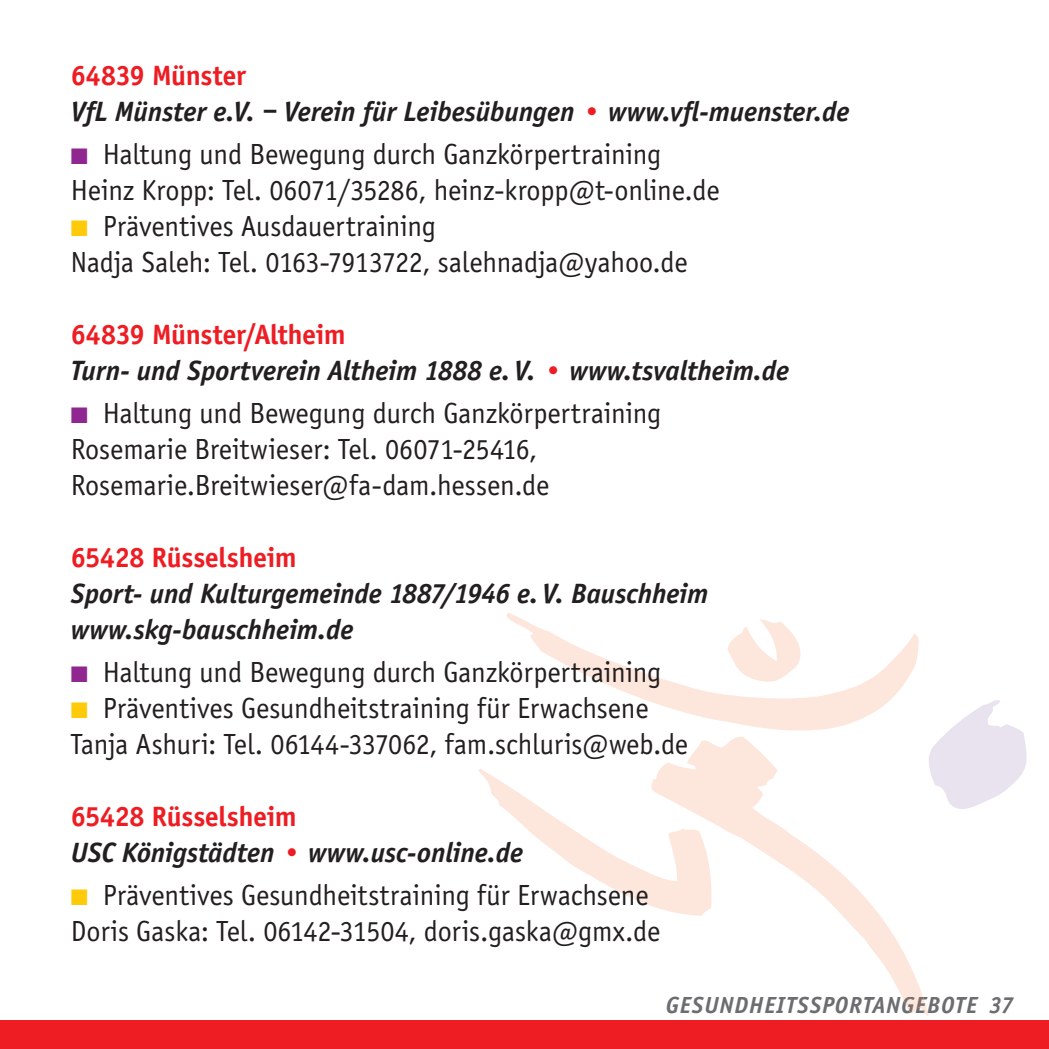
<style>
.page{position:relative;width:1049px;height:1049px;background:#fff}
.page>*{position:absolute;margin:0;border:0;box-sizing:border-box;transform-origin:0 0}
.t1{font:30px/36px "Sportiv";letter-spacing:-.005em;color:#231f20}
.t2{font:italic 700 30px/36px "Sportiv";letter-spacing:-.005em;color:#231f20}
.t3{font:700 30px "Sportiv";letter-spacing:-.005em;color:#ee1d23}
.t4{font:italic 700 25px "Sportiv";letter-spacing:.035em;color:#6c6d70}
.s1{font-style:normal;color:#ee1d23}
.s2{color:#ee1d23}
.s3{color:#90268f}
.s4{color:#feca0a}
</style>
<div class="page">
<div style="left:0;top:1020px;width:1049px;height:29px;background:#ee1d23"></div>
<svg style="left:506px;top:613px;width:413px;height:117px"></svg>
<svg style="left:727px;top:619px;width:81px;height:63px"></svg>
<svg style="left:929px;top:700px;width:98px;height:109px"></svg>
<svg style="left:660px;top:737px;width:269px;height:279px"></svg>
<svg style="left:902px;top:997px;width:26px;height:17px"></svg>
<svg style="left:478px;top:769px;width:235px;height:147px"></svg>
<p class="t2" style="left:71px;top:57px;width:780px"><span class="s1">64839 Münster<br></span>VfL Münster e.V. – Verein für Leibesübungen <span class="s2">•</span> www.vfl-muenster.de</p>
<p class="t1" style="left:71px;top:136px;width:650px"><span class="s3">■</span> Haltung und Bewegung durch Ganzkörpertraining<br>Heinz Kropp: Tel. 06071/35286, heinz-kropp@t-online.de</p>
<p class="t1" style="left:71px;top:208px;width:618px"><span class="s4">■</span> Präventives Ausdauertraining<br>Nadja Saleh: Tel. 0163-7913722, salehnadja@yahoo.de</p>
<p class="t2" style="left:71px;top:316px;width:719px"><span class="s1">64839 Münster/Altheim<br></span>Turn- und Sportverein Altheim 1888 e. V. <span class="s2">•</span> www.tsvaltheim.de</p>
<p class="t1" style="left:71px;top:395px;width:592px"><span class="s3">■</span> Haltung und Bewegung durch Ganzkörpertraining<br>Rosemarie Breitwieser: Tel. 06071-25416,<br>Rosemarie.Breitwieser@fa-dam.hessen.de</p>
<p class="t3" style="left:71px;top:540px;width:227px">65428 Rüsselsheim</p>
<p class="t2" style="left:71px;top:575px;width:639px">Sport- und Kulturgemeinde 1887/1946 e. V. Bauschheim www.skg-bauschheim.de</p>
<p class="t1" style="left:71px;top:654px;width:592px"><span class="s3">■</span> Haltung und Bewegung durch Ganzkörpertraining</p>
<p class="t1" style="left:71px;top:690px;width:619px"><span class="s4">■</span> Präventives Gesundheitstraining für Erwachsene<br>Tanja Ashuri: Tel. 06144-337062, fam.schluris@web.de</p>
<p class="t2" style="left:71px;top:798px;width:454px"><span class="s1">65428 Rüsselsheim<br></span>USC Königstädten <span class="s2">•</span> www.usc-online.de</p>
<p class="t1" style="left:71px;top:878px;width:591px"><span class="s4">■</span> Präventives Gesundheitstraining für Erwachsene<br>Doris Gaska: Tel. 06142-31504, doris.gaska@gmx.de</p>
<p class="t4" style="left:666px;top:991px;width:349px">GESUNDHEITSSPORTANGEBOTE 37</p>
</div>
